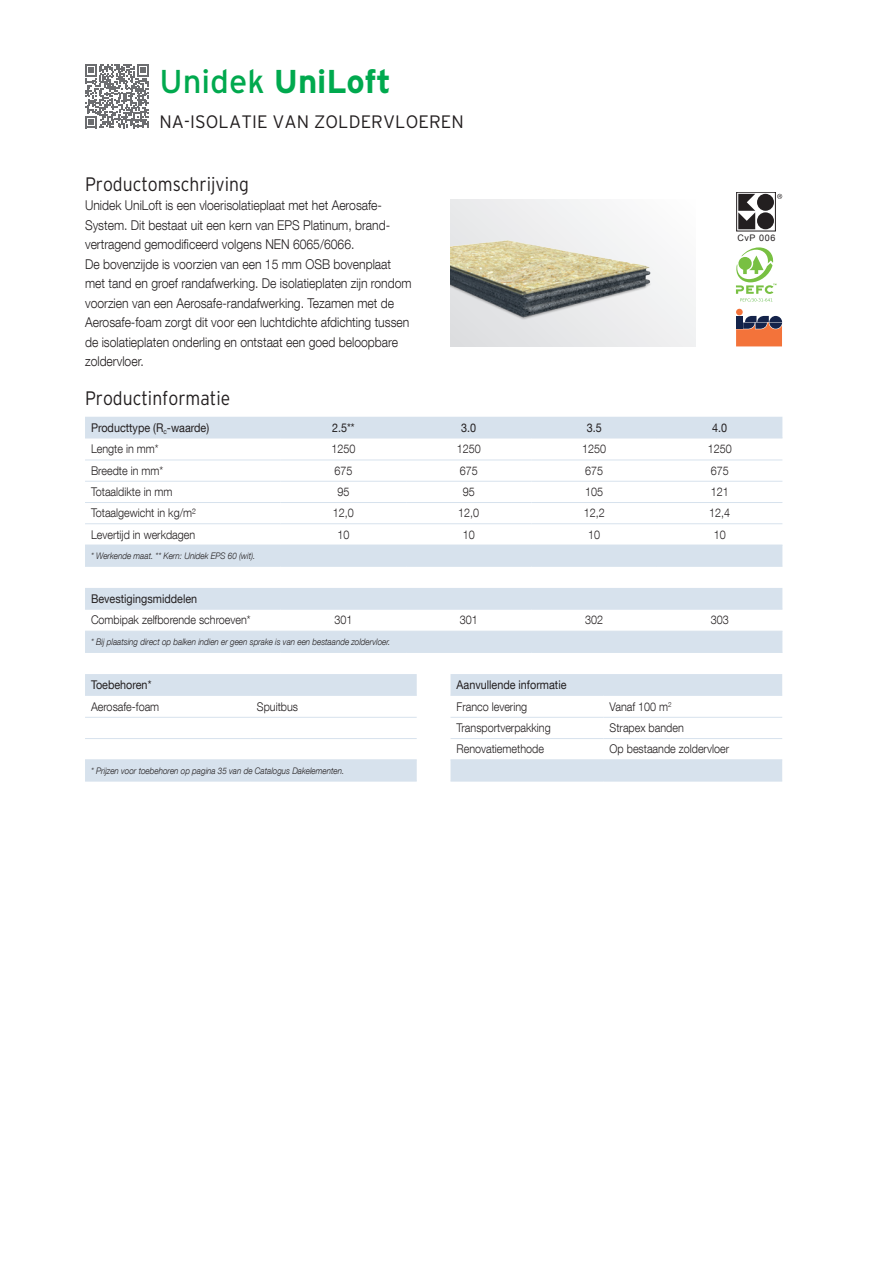
<style>
.page{position:relative;width:893px;height:1263px;background:#fff}
.page>*{position:absolute;margin:0;border:0;box-sizing:border-box;transform-origin:0 0}
.t1{font:700 33px "Interstate";color:#00a94e}
.t2{font:300 19.5px "Interstate";color:#231f20;scale:.9 1}
.t3{font:300 18px "Interstate";letter-spacing:.005em;color:#231f20}
.t4{font:300 13.5px/19.5px "Helvetica Neue LT Com";color:#231f20;scale:.9 1}
.t5{font:300 12px "Helvetica Neue LT Com";color:#231f20;scale:.9 1}
.t6{font:12px "Helvetica Neue LT Com";color:#231f20;scale:.9 1}
.t7{font:italic 300 9px "Helvetica Neue LT Com";color:#231f20;scale:.9 1}
.t8{font:9px "Arial";letter-spacing:.07em;color:#231f20}
.s1{font-weight:400}
</style>
<div class="page">
<svg style="left:85px;top:417px;width:697px;height:149px"></svg>
<hr style="left:85px;top:438px;width:196px;height:1px;background:#d7e2ed">
<hr style="left:281px;top:438px;width:125px;height:1px;background:#d7e2ed">
<hr style="left:406px;top:438px;width:125px;height:1px;background:#d7e2ed">
<hr style="left:531px;top:438px;width:126px;height:1px;background:#d7e2ed">
<hr style="left:657px;top:438px;width:125px;height:1px;background:#d7e2ed">
<hr style="left:85px;top:460px;width:196px;height:1px;background:#d7e2ed">
<hr style="left:281px;top:460px;width:125px;height:1px;background:#d7e2ed">
<hr style="left:406px;top:460px;width:125px;height:1px;background:#d7e2ed">
<hr style="left:531px;top:460px;width:126px;height:1px;background:#d7e2ed">
<hr style="left:657px;top:460px;width:125px;height:1px;background:#d7e2ed">
<hr style="left:85px;top:481px;width:196px;height:1px;background:#d7e2ed">
<hr style="left:281px;top:481px;width:125px;height:1px;background:#d7e2ed">
<hr style="left:406px;top:481px;width:125px;height:1px;background:#d7e2ed">
<hr style="left:531px;top:481px;width:126px;height:1px;background:#d7e2ed">
<hr style="left:657px;top:481px;width:125px;height:1px;background:#d7e2ed">
<hr style="left:85px;top:502px;width:196px;height:1px;background:#d7e2ed">
<hr style="left:281px;top:502px;width:125px;height:1px;background:#d7e2ed">
<hr style="left:406px;top:502px;width:125px;height:1px;background:#d7e2ed">
<hr style="left:531px;top:502px;width:126px;height:1px;background:#d7e2ed">
<hr style="left:657px;top:502px;width:125px;height:1px;background:#d7e2ed">
<hr style="left:85px;top:523px;width:196px;height:1px;background:#d7e2ed">
<hr style="left:281px;top:523px;width:125px;height:1px;background:#d7e2ed">
<hr style="left:406px;top:523px;width:125px;height:1px;background:#d7e2ed">
<hr style="left:531px;top:523px;width:126px;height:1px;background:#d7e2ed">
<hr style="left:657px;top:523px;width:125px;height:1px;background:#d7e2ed">
<hr style="left:85px;top:545px;width:196px;height:1px;background:#d7e2ed">
<hr style="left:281px;top:545px;width:125px;height:1px;background:#d7e2ed">
<hr style="left:406px;top:545px;width:125px;height:1px;background:#d7e2ed">
<hr style="left:531px;top:545px;width:126px;height:1px;background:#d7e2ed">
<hr style="left:657px;top:545px;width:125px;height:1px;background:#d7e2ed">
<hr style="left:85px;top:566px;width:196px;height:1px;background:#d7e2ed">
<hr style="left:281px;top:566px;width:125px;height:1px;background:#d7e2ed">
<hr style="left:406px;top:566px;width:125px;height:1px;background:#d7e2ed">
<hr style="left:531px;top:566px;width:126px;height:1px;background:#d7e2ed">
<hr style="left:657px;top:566px;width:125px;height:1px;background:#d7e2ed">
<svg style="left:85px;top:674px;width:332px;height:107px"></svg>
<hr style="left:85px;top:695px;width:166px;height:1px;background:#d7e2ed">
<hr style="left:251px;top:695px;width:166px;height:1px;background:#d7e2ed">
<hr style="left:85px;top:717px;width:166px;height:1px;background:#d7e2ed">
<hr style="left:251px;top:717px;width:166px;height:1px;background:#d7e2ed">
<hr style="left:85px;top:738px;width:166px;height:1px;background:#d7e2ed">
<hr style="left:251px;top:738px;width:166px;height:1px;background:#d7e2ed">
<hr style="left:85px;top:759px;width:166px;height:1px;background:#d7e2ed">
<hr style="left:251px;top:759px;width:166px;height:1px;background:#d7e2ed">
<hr style="left:85px;top:781px;width:166px;height:1px;background:#d7e2ed">
<hr style="left:251px;top:781px;width:166px;height:1px;background:#d7e2ed">
<svg style="left:85px;top:588px;width:697px;height:64px"></svg>
<hr style="left:85px;top:609px;width:196px;height:1px;background:#d7e2ed">
<hr style="left:281px;top:609px;width:125px;height:1px;background:#d7e2ed">
<hr style="left:406px;top:609px;width:125px;height:1px;background:#d7e2ed">
<hr style="left:531px;top:609px;width:126px;height:1px;background:#d7e2ed">
<hr style="left:657px;top:609px;width:125px;height:1px;background:#d7e2ed">
<hr style="left:85px;top:631px;width:196px;height:1px;background:#d7e2ed">
<hr style="left:281px;top:631px;width:125px;height:1px;background:#d7e2ed">
<hr style="left:406px;top:631px;width:125px;height:1px;background:#d7e2ed">
<hr style="left:531px;top:631px;width:126px;height:1px;background:#d7e2ed">
<hr style="left:657px;top:631px;width:125px;height:1px;background:#d7e2ed">
<hr style="left:85px;top:652px;width:196px;height:1px;background:#d7e2ed">
<hr style="left:281px;top:652px;width:125px;height:1px;background:#d7e2ed">
<hr style="left:406px;top:652px;width:125px;height:1px;background:#d7e2ed">
<hr style="left:531px;top:652px;width:126px;height:1px;background:#d7e2ed">
<hr style="left:657px;top:652px;width:125px;height:1px;background:#d7e2ed">
<svg style="left:450px;top:674px;width:332px;height:107px"></svg>
<hr style="left:450px;top:695px;width:154px;height:1px;background:#d7e2ed">
<hr style="left:604px;top:695px;width:178px;height:1px;background:#d7e2ed">
<hr style="left:450px;top:717px;width:154px;height:1px;background:#d7e2ed">
<hr style="left:604px;top:717px;width:178px;height:1px;background:#d7e2ed">
<hr style="left:450px;top:738px;width:154px;height:1px;background:#d7e2ed">
<hr style="left:604px;top:738px;width:178px;height:1px;background:#d7e2ed">
<hr style="left:450px;top:759px;width:154px;height:1px;background:#d7e2ed">
<hr style="left:604px;top:759px;width:178px;height:1px;background:#d7e2ed">
<hr style="left:450px;top:781px;width:154px;height:1px;background:#d7e2ed">
<hr style="left:604px;top:781px;width:178px;height:1px;background:#d7e2ed">
<svg style="left:85px;top:64px;width:64px;height:64px"></svg>
<svg style="left:736px;top:247px;width:40px;height:55px"></svg>
<svg style="left:755px;top:194px;width:19px;height:35px"></svg>
<div style="left:736px;top:192px;width:40px;height:39px;border:1px solid #231f20"></div>
<svg style="left:738px;top:194px;width:17px;height:35px"></svg>
<div style="left:757px;top:194px;width:17px;height:17px;background:#231f20;border-radius:50%"></div>
<div style="left:757px;top:212px;width:17px;height:17px;background:#231f20;border-radius:50%"></div>
<svg style="left:777px;top:194px;width:5px;height:5px"></svg>
<svg style="left:736px;top:309px;width:46px;height:38px"></svg>
<img style="left:451px;top:200px;width:244px;height:147px">
<h1 class="t1" style="left:159px;top:63px;width:233px"><span class="s1">Unidek</span> UniLoft</h1>
<h3 class="t3" style="left:159px;top:111px;width:306px">NA-ISOLATIE VAN ZOLDERVLOEREN</h3>
<h2 class="t2" style="left:85px;top:173px;width:184px">Productomschrijving</h2>
<p class="t4" style="left:85px;top:195px;width:364px">Unidek UniLoft is een vloerisolatieplaat met het Aerosafe-System. Dit bestaat uit een kern van EPS Platinum, brand&shy;vertragend gemodificeerd volgens NEN 6065/6066.<br>De bovenzijde is voorzien van een 15 mm OSB bovenplaat met tand en groef randafwerking. De isolatieplaten zijn rondom voorzien van een Aerosafe-randafwerking. Tezamen met de Aerosafe-foam zorgt dit voor een luchtdichte afdichting tussen de isolatieplaten onderling en ontstaat een goed beloopbare zoldervloer.</p>
<h2 class="t2" style="left:85px;top:387px;width:163px">Productinformatie</h2>
<p class="t8" style="left:737px;top:231px;width:40px">CvP 006</p>
<p class="t6" style="left:91px;top:420px;width:133px">Producttype (R<sub>c</sub>-waarde)</p>
<p class="t6" style="left:332px;top:420px;width:27px">2.5**</p>
<p class="t6" style="left:461px;top:420px;width:18px">3.0</p>
<p class="t6" style="left:587px;top:420px;width:18px">3.5</p>
<p class="t6" style="left:712px;top:420px;width:18px">4.0</p>
<p class="t5" style="left:91px;top:442px;width:77px">Lengte in mm*</p>
<p class="t5" style="left:331px;top:442px;width:28px">1250</p>
<p class="t5" style="left:457px;top:442px;width:28px">1250</p>
<p class="t5" style="left:582px;top:442px;width:28px">1250</p>
<p class="t5" style="left:708px;top:442px;width:28px">1250</p>
<p class="t5" style="left:91px;top:463px;width:82px">Breedte in mm*</p>
<p class="t5" style="left:334px;top:463px;width:22px">675</p>
<p class="t5" style="left:460px;top:463px;width:22px">675</p>
<p class="t5" style="left:585px;top:463px;width:22px">675</p>
<p class="t5" style="left:711px;top:463px;width:22px">675</p>
<p class="t5" style="left:91px;top:484px;width:92px">Totaaldikte in mm</p>
<p class="t5" style="left:337px;top:484px;width:15px">95</p>
<p class="t5" style="left:463px;top:484px;width:15px">95</p>
<p class="t5" style="left:585px;top:484px;width:22px">105</p>
<p class="t5" style="left:711px;top:484px;width:22px">121</p>
<p class="t5" style="left:91px;top:506px;width:118px">Totaalgewicht in kg/m²</p>
<p class="t5" style="left:333px;top:506px;width:25px">12,0</p>
<p class="t5" style="left:458px;top:506px;width:25px">12,0</p>
<p class="t5" style="left:584px;top:506px;width:25px">12,2</p>
<p class="t5" style="left:709px;top:506px;width:25px">12,4</p>
<p class="t5" style="left:91px;top:527px;width:117px">Levertijd in werkdagen</p>
<p class="t5" style="left:337px;top:527px;width:15px">10</p>
<p class="t5" style="left:463px;top:527px;width:15px">10</p>
<p class="t5" style="left:588px;top:527px;width:15px">10</p>
<p class="t5" style="left:714px;top:527px;width:15px">10</p>
<p class="t7" style="left:91px;top:550px;width:184px">* Werkende maat. ** Kern: Unidek EPS 60 (wit).</p>
<p class="t6" style="left:91px;top:591px;width:120px">Bevestigingsmiddelen</p>
<p class="t5" style="left:91px;top:613px;width:179px">Combipak zelfborende schroeven*</p>
<p class="t5" style="left:334px;top:613px;width:22px">301</p>
<p class="t5" style="left:460px;top:613px;width:22px">301</p>
<p class="t5" style="left:585px;top:613px;width:22px">302</p>
<p class="t5" style="left:711px;top:613px;width:22px">303</p>
<p class="t7" style="left:91px;top:636px;width:334px">* Bij plaatsing direct op balken indien er geen sprake is van een bestaande zoldervloer.</p>
<p class="t6" style="left:456px;top:677px;width:124px">Aanvullende informatie</p>
<p class="t5" style="left:456px;top:699px;width:80px">Franco levering</p>
<p class="t5" style="left:610px;top:699px;width:71px">Vanaf 100 m<sup>2</sup></p>
<p class="t5" style="left:456px;top:721px;width:106px">Transportverpakking</p>
<p class="t5" style="left:610px;top:721px;width:84px">Strapex banden</p>
<p class="t5" style="left:456px;top:742px;width:99px">Renovatiemethode</p>
<p class="t5" style="left:610px;top:742px;width:134px">Op bestaande zoldervloer</p>
<p class="t6" style="left:91px;top:677px;width:69px">Toebehoren*</p>
<p class="t5" style="left:91px;top:699px;width:77px">Aerosafe-foam</p>
<p class="t5" style="left:257px;top:699px;width:47px">Spuitbus</p>
<p class="t7" style="left:91px;top:765px;width:283px">* Prijzen voor toebehoren op pagina 35 van de Catalogus Dakelementen.</p>
</div>
